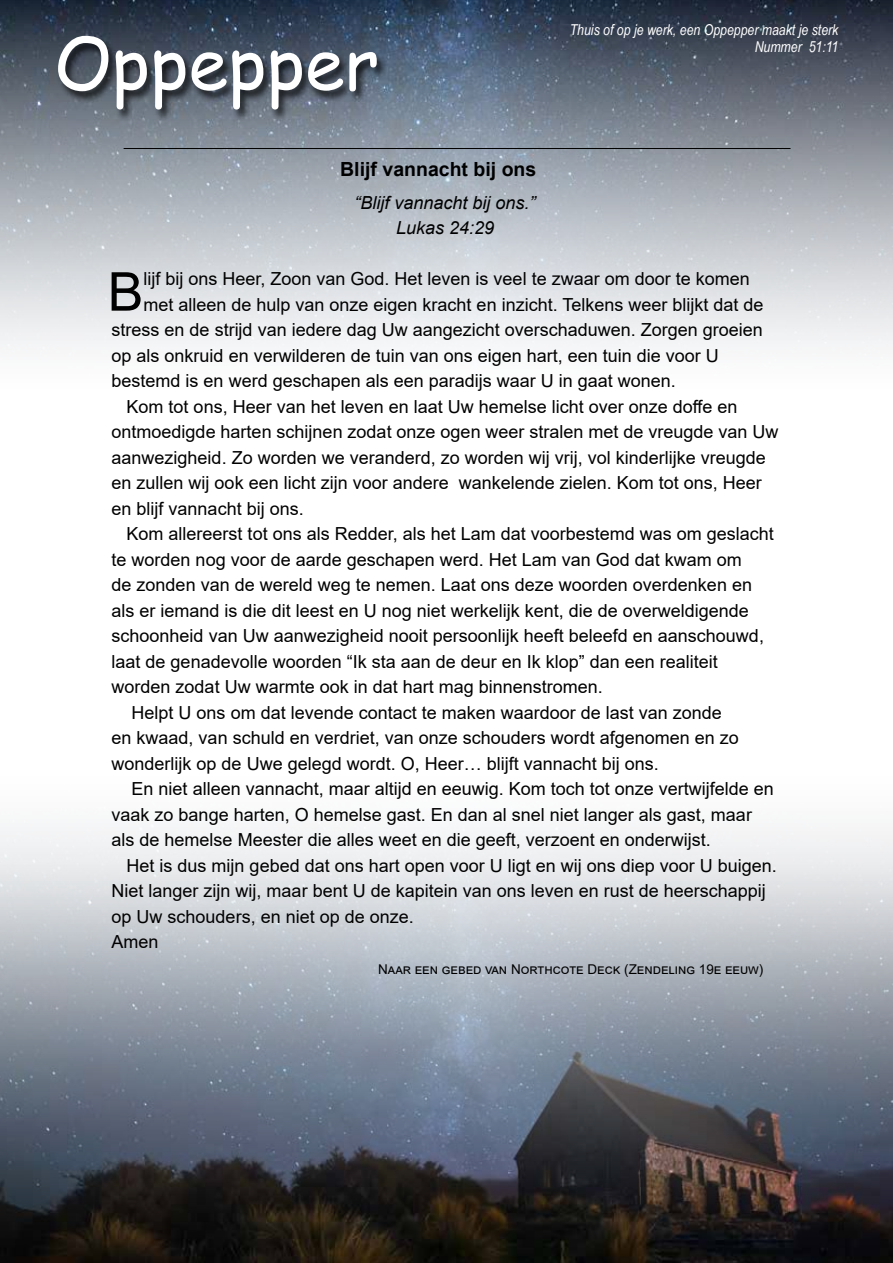
<style>
.page{position:relative;width:893px;height:1263px;background:#fff}
.page>*{position:absolute;margin:0;border:0;box-sizing:border-box;transform-origin:0 0}
.t1{font:72px "Comic Sans MS";color:#fff}
.t2{font:53.55px "Arial";color:#000}
.t3{font:700 19.5px "Arial";color:#000}
.t4{font:18px "Arial";color:#000}
.t5{font:italic 18px/25.5px "Arial";color:#000;text-align:center}
.t6{font:italic 15px "Arial Narrow";color:#fff}
.t7{font:13.5px "Arial";color:#000}
</style>
<div class="page">
<img style="left:0;top:0;width:893px;height:350px">
<div style="left:56px;top:36px;width:332px;height:86px;background:#000;opacity:.75"></div>
<hr style="left:124px;top:148px;width:666px;height:1px;background:#000">
<img style="left:0;top:860px;width:893px;height:403px">
<p class="t6" style="left:570px;top:19px;width:270px">Thuis of op je werk, een Oppepper maakt je sterk</p>
<h1 class="t1" style="left:54px;top:10px;width:327px">Oppepper</h1>
<p class="t6" style="left:755px;top:37px;width:85px">Nummer 51:11</p>
<p class="t3" style="left:340px;top:156px;width:198px">Blijf vannacht bij ons</p>
<p class="t5" style="left:354px;top:190px;width:183px">“Blijf vannacht bij ons.”<br>Lukas 24:29</p>
<h2 class="t2" style="left:108px;top:255px;width:37px">B</h2>
<p class="t4" style="left:143px;top:266px;width:608px">lijf bij ons Heer, Zoon van God. Het leven is veel te zwaar om door te komen</p>
<p class="t4" style="left:143px;top:292px;width:622px">met alleen de hulp van onze eigen kracht en inzicht. Telkens weer blijkt dat de</p>
<p class="t4" style="left:112px;top:317px;width:653px">stress en de strijd van iedere dag Uw aangezicht overschaduwen. Zorgen groeien</p>
<p class="t4" style="left:112px;top:343px;width:609px">op als onkruid en verwilderen de tuin van ons eigen hart, een tuin die voor U</p>
<p class="t4" style="left:112px;top:368px;width:566px">bestemd is en werd geschapen als een paradijs waar U in gaat wonen.</p>
<p class="t4" style="left:127px;top:394px;width:612px">Kom tot ons, Heer van het leven en laat Uw hemelse licht over onze doffe en</p>
<p class="t4" style="left:112px;top:419px;width:668px">ontmoedigde harten schijnen zodat onze ogen weer stralen met de vreugde van Uw</p>
<p class="t4" style="left:112px;top:445px;width:656px">aanwezigheid. Zo worden we veranderd, zo worden wij vrij, vol kinderlijke vreugde</p>
<p class="t4" style="left:112px;top:470px;width:652px">en zullen wij ook een licht zijn voor andere wankelende zielen. Kom tot ons, Heer</p>
<p class="t4" style="left:112px;top:496px;width:194px">en blijf vannacht bij ons.</p>
<p class="t4" style="left:127px;top:521px;width:649px">Kom allereerst tot ons als Redder, als het Lam dat voorbestemd was om geslacht</p>
<p class="t4" style="left:112px;top:547px;width:632px">te worden nog voor de aarde geschapen werd. Het Lam van God dat kwam om</p>
<p class="t4" style="left:112px;top:572px;width:642px">de zonden van de wereld weg te nemen. Laat ons deze woorden overdenken en</p>
<p class="t4" style="left:112px;top:598px;width:639px">als er iemand is die dit leest en U nog niet werkelijk kent, die de overweldigende</p>
<p class="t4" style="left:112px;top:623px;width:654px">schoonheid van Uw aanwezigheid nooit persoonlijk heeft beleefd en aanschouwd,</p>
<p class="t4" style="left:112px;top:649px;width:608px">laat de genadevolle woorden “Ik sta aan de deur en Ik klop” dan een realiteit</p>
<p class="t4" style="left:112px;top:674px;width:493px">worden zodat Uw warmte ook in dat hart mag binnenstromen.</p>
<p class="t4" style="left:132px;top:700px;width:592px">Helpt U ons om dat levende contact te maken waardoor de last van zonde</p>
<p class="t4" style="left:112px;top:726px;width:629px">en kwaad, van schuld en verdriet, van onze schouders wordt afgenomen en zo</p>
<p class="t4" style="left:112px;top:751px;width:549px">wonderlijk op de Uwe gelegd wordt. O, Heer… blijft vannacht bij ons.</p>
<p class="t4" style="left:132px;top:777px;width:644px">En niet alleen vannacht, maar altijd en eeuwig. Kom toch tot onze vertwijfelde en</p>
<p class="t4" style="left:112px;top:802px;width:642px">vaak zo bange harten, O hemelse gast. En dan al snel niet langer als gast, maar</p>
<p class="t4" style="left:112px;top:828px;width:601px">als de hemelse Meester die alles weet en die geeft, verzoent en onderwijst.</p>
<p class="t4" style="left:127px;top:853px;width:652px">Het is dus mijn gebed dat ons hart open voor U ligt en wij ons diep voor U buigen.</p>
<p class="t4" style="left:112px;top:879px;width:656px">Niet langer zijn wij, maar bent U de kapitein van ons leven en rust de heerschappij</p>
<p class="t4" style="left:112px;top:904px;width:304px">op Uw schouders, en niet op de onze.</p>
<p class="t4" style="left:112px;top:930px;width:49px">Amen</p>
<p class="t7" style="left:378px;top:960px;width:387px">Naar een gebed van Northcote Deck (Zendeling 19e eeuw)</p>
</div>
